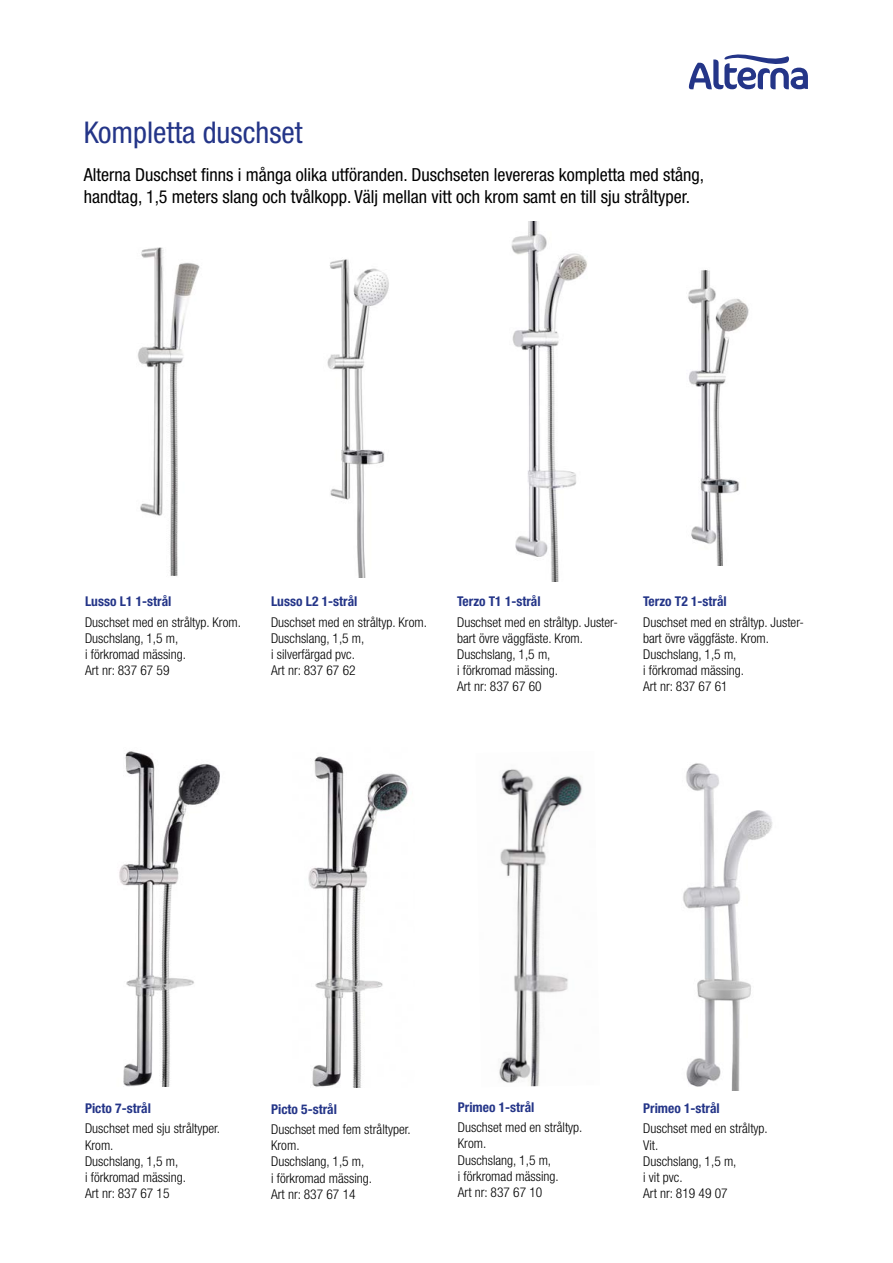
<style>
.page{position:relative;width:893px;height:1263px;background:#fff}
.page>*{position:absolute;margin:0;border:0;box-sizing:border-box;transform-origin:0 0}
.t1{font:condensed 30px "Helvetica Neue";color:#243588}
.t2{font:condensed 18px/21.6px "Helvetica Neue";color:#000}
.t3{font:300 condensed 13.5px/16.2px "Helvetica Neue";color:#000}
.t4{font:700 condensed 13.5px "Helvetica Neue";color:#243588}
</style>
<div class="page">
<svg style="left:689px;top:54px;width:119px;height:35px"></svg>
<img style="left:499px;top:769px;width:83px;height:318px">
<img style="left:308px;top:756px;width:101px;height:331px">
<img style="left:119px;top:751px;width:101px;height:336px">
<img style="left:137px;top:247px;width:63px;height:329px">
<img style="left:511px;top:221px;width:76px;height:361px">
<img style="left:327px;top:259px;width:62px;height:319px">
<img style="left:688px;top:270px;width:61px;height:296px">
<img style="left:683px;top:763px;width:90px;height:327px">
<h1 class="t1" style="left:84px;top:115px;width:220px">Kompletta duschset</h1>
<h2 class="t2" style="left:84px;top:164px;width:622px">Alterna Duschset finns i många olika utföranden. Duschseten levereras kompletta med stång, handtag, 1,5 meters slang och tvålkopp. Välj mellan vitt och krom samt en till sju stråltyper.</h2>
<p class="t4" style="left:85px;top:593px;width:88px">Lusso L1 1-strål</p>
<p class="t3" style="left:85px;top:614px;width:157px">Duschset med en stråltyp. Krom.<br>Duschslang, 1,5 m,<br>i förkromad mässing.<br>Art nr: 837 67 59</p>
<p class="t4" style="left:271px;top:593px;width:88px">Lusso L2 1-strål</p>
<p class="t3" style="left:271px;top:614px;width:157px">Duschset med en stråltyp. Krom.<br>Duschslang, 1,5 m,<br>i silverfärgad pvc.<br>Art nr: 837 67 62</p>
<p class="t4" style="left:457px;top:593px;width:85px">Terzo T1 1-strål</p>
<p class="t3" style="left:457px;top:614px;width:162px">Duschset med en stråltyp. Juster&shy;bart övre väggfäste. Krom.<br>Duschslang, 1,5 m,<br>i förkromad mässing.<br>Art nr: 837 67 60</p>
<p class="t4" style="left:643px;top:593px;width:85px">Terzo T2 1-strål</p>
<p class="t3" style="left:643px;top:614px;width:162px">Duschset med en stråltyp. Juster&shy;bart övre väggfäste. Krom.<br>Duschslang, 1,5 m,<br>i förkromad mässing.<br>Art nr: 837 67 61</p>
<p class="t4" style="left:85px;top:1100px;width:67px">Picto 7-strål</p>
<p class="t3" style="left:85px;top:1120px;width:137px">Duschset med sju stråltyper.<br>Krom.<br>Duschslang, 1,5 m,<br>i förkromad mässing.<br>Art nr: 837 67 15</p>
<p class="t4" style="left:271px;top:1101px;width:67px">Picto 5-strål</p>
<p class="t3" style="left:271px;top:1121px;width:141px">Duschset med fem stråltyper.<br>Krom.<br>Duschslang, 1,5 m,<br>i förkromad mässing.<br>Art nr: 837 67 14</p>
<p class="t4" style="left:458px;top:1099px;width:78px">Primeo 1-strål</p>
<p class="t3" style="left:458px;top:1119px;width:126px">Duschset med en stråltyp.<br>Krom.<br>Duschslang, 1,5 m,<br>i förkromad mässing.<br>Art nr: 837 67 10</p>
<p class="t4" style="left:643px;top:1100px;width:78px">Primeo 1-strål</p>
<p class="t3" style="left:643px;top:1120px;width:126px">Duschset med en stråltyp.<br>Vit.<br>Duschslang, 1,5 m,<br>i vit pvc.<br>Art nr: 819 49 07</p>
</div>
